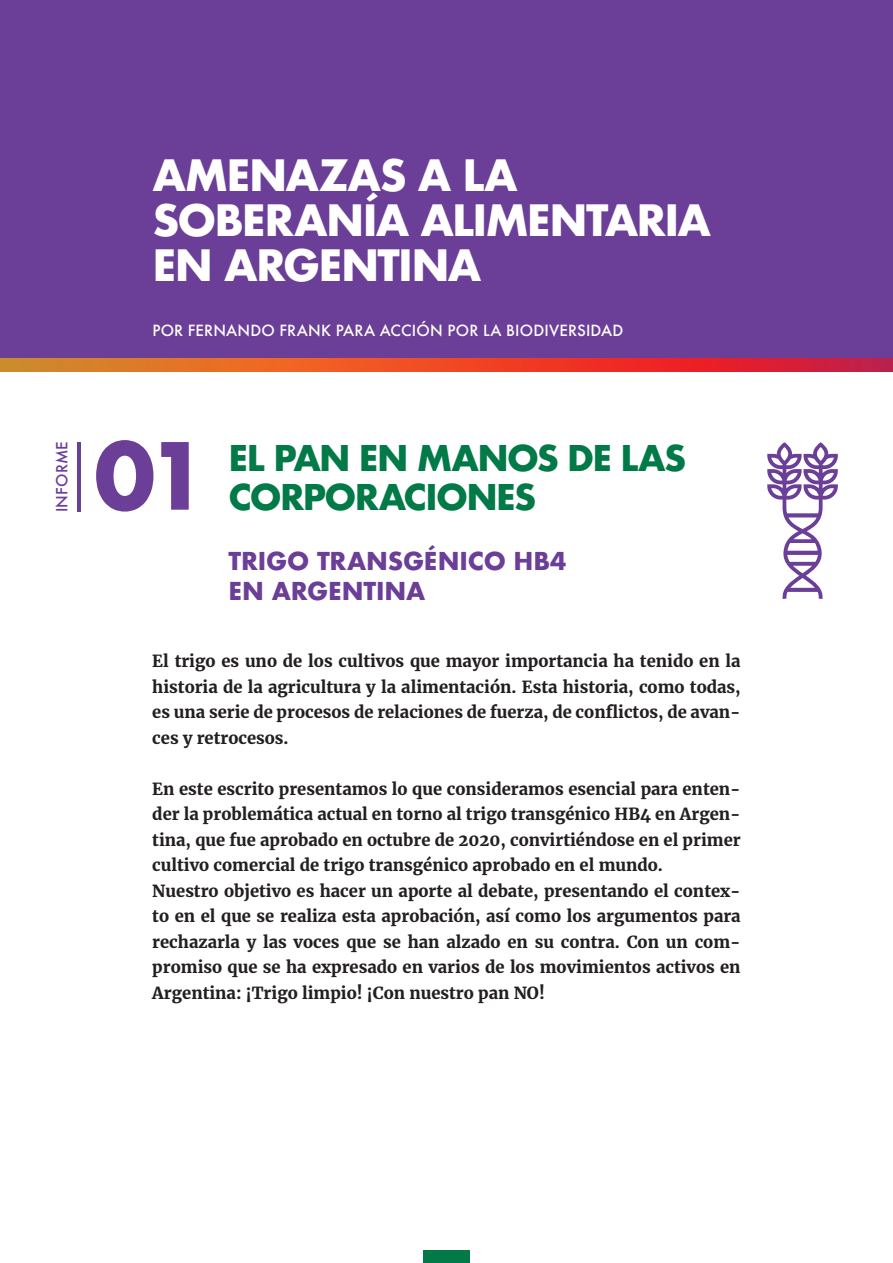
<style>
.page{position:relative;width:893px;height:1263px;background:#fff}
.page>*{position:absolute;margin:0;border:0;box-sizing:border-box;transform-origin:0 0}
.t1{font:700 89.7px "Futura";color:#6b3e98}
.t2{font:700 42px/45px "Futura";letter-spacing:-.045em;color:#fff}
.t3{font:700 34.5px/39px "Futura";letter-spacing:-.05em;color:#017a47}
.t4{font:700 24px/30px "Futura";letter-spacing:-.01em;color:#6b3e98}
.t5{font:700 16.5px/25.5px "Merriweather";color:#231f20;text-align:justify}
.t6{font:500 15px "Futura";letter-spacing:.015em;color:#fff}
.t7{font:500 15px "Futura";letter-spacing:.015em;color:#6b3e98}
</style>
<div class="page">
<svg style="left:0;top:357px;width:893px;height:15px"></svg>
<div style="left:0;top:0;width:893px;height:357px;background:#6b3e98"></div>
<svg style="left:767px;top:442px;width:71px;height:157px"></svg>
<hr style="left:77px;top:442px;width:3px;height:69px;background:#6b3e98">
<div style="left:423px;top:1251px;width:47px;height:12px;background:#017a47"></div>
<h2 class="t2" style="left:152px;top:152px;width:560px">AMENAZAS A LA<br>SOBERANÍA ALIMENTARIA<br>EN ARGENTINA</h2>
<p class="t6" style="left:152px;top:320px;width:473px">POR FERNANDO FRANK PARA ACCIÓN POR LA BIODIVERSIDAD</p>
<p class="t7" style="left:52px;top:512px;width:73px;rotate:-90deg">INFORME</p>
<h1 class="t1" style="left:94px;top:416px;width:116px">01</h1>
<h3 class="t3" style="left:228px;top:438px;width:460px">EL PAN EN MANOS DE LAS<br>CORPORACIONES</h3>
<h3 class="t4" style="left:228px;top:545px;width:340px">TRIGO TRANSGÉNICO HB4<br>EN ARGENTINA</h3>
<p class="t5" style="left:152px;top:649px;width:590px">El trigo es uno de los cultivos que mayor importancia ha tenido en la historia de la agricultura y la alimentación. Esta historia, como todas, es una serie de procesos de relaciones de fuerza, de conflictos, de avan&shy;ces y retrocesos.</p>
<p class="t5" style="left:152px;top:776px;width:590px;text-align:left">En este escrito presentamos lo que consideramos esencial para enten&shy;der la problemática actual en torno al trigo transgénico HB4 en Argen&shy;tina, que fue aprobado en octubre de 2020, convirtiéndose en el primer cultivo comercial de trigo transgénico aprobado en el mundo.<br>Nuestro objetivo es hacer un aporte al debate, presentando el contex&shy;to en el que se realiza esta aprobación, así como los argumentos para rechazarla y las voces que se han alzado en su contra. Con un com&shy;promiso que se ha expresado en varios de los movimientos activos en Argentina: ¡Trigo limpio! ¡Con nuestro pan NO!</p>
</div>
